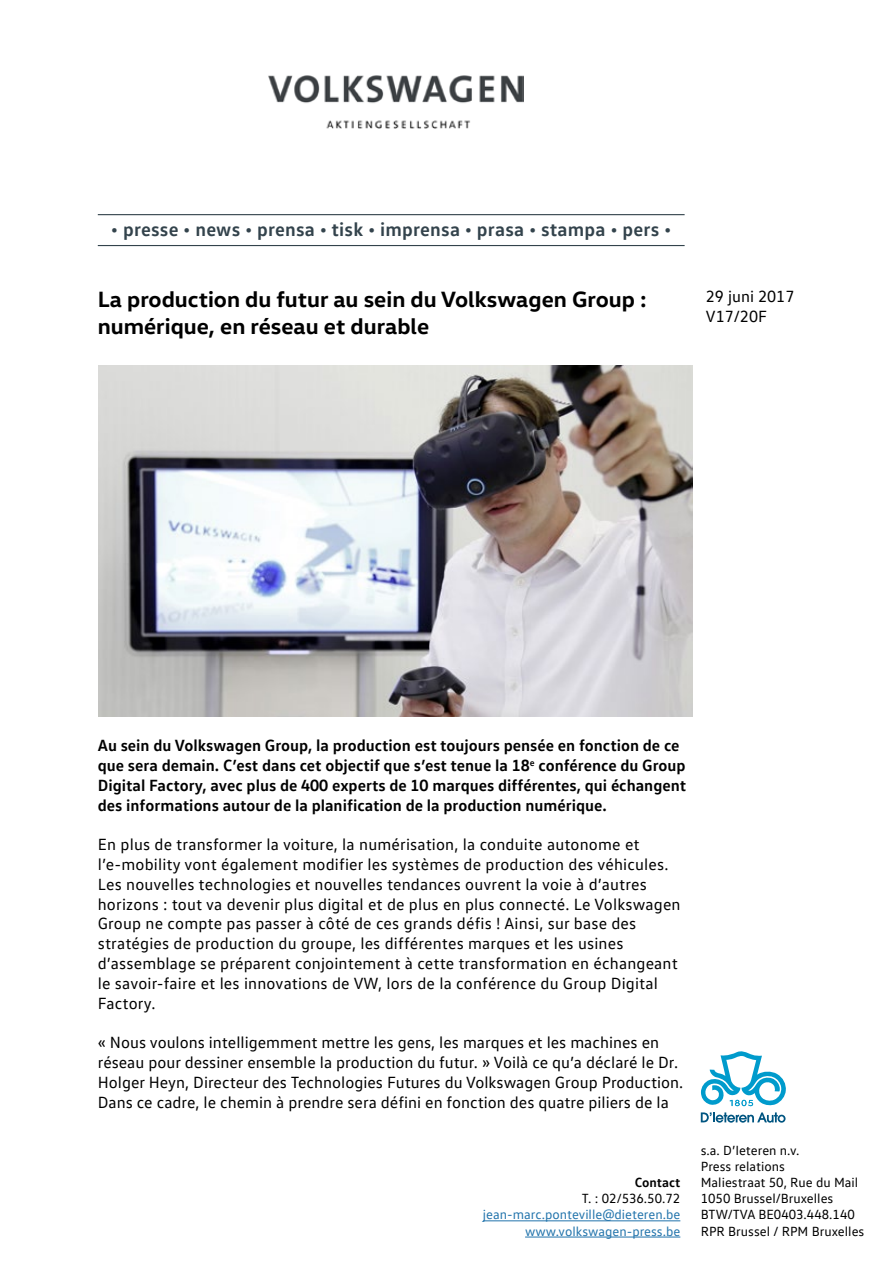
<style>
.page{position:relative;width:893px;height:1263px;background:#fff}
.page>*{position:absolute;margin:0;border:0;box-sizing:border-box;transform-origin:0 0}
.t1{font:700 22.5px/27px "VW Head";color:#000}
.t2{font:700 19.5px "VW Text";letter-spacing:.01em;color:#33434c}
.t3{font:16.5px/19.8px "VW Text";letter-spacing:.01em;color:#000}
.t4{font:700 16.5px/19.8px "VW Text";color:#000}
.t5{font:13.5px/16.2px "VW Text";color:#000}
.t6{font:13.5px/16.2px "VW Text";color:#2274ac;text-align:right}
.t7{font:700 13.5px "VW Text";color:#000}
</style>
<div class="page">
<hr style="left:98px;top:214px;width:587px;height:1px;background:#33434c">
<hr style="left:98px;top:245px;width:587px;height:1px;background:#33434c">
<svg style="left:701px;top:1051px;width:85px;height:55px"></svg>
<svg style="left:701px;top:1112px;width:84px;height:11px"></svg>
<hr style="left:483px;top:1220px;width:197px;height:1px;background:#2274ac">
<hr style="left:525px;top:1236px;width:155px;height:1px;background:#2274ac">
<img style="left:268px;top:75px;width:255px;height:54px">
<img style="left:99px;top:366px;width:593px;height:350px">
<p class="t2" style="left:111px;top:217px;width:562px">• presse • news • prensa • tisk • imprensa • prasa • stampa • pers •</p>
<h1 class="t1" style="left:98px;top:285px;width:550px">La production du futur au sein du Volkswagen Group : numérique, en réseau et durable</h1>
<p class="t3" style="left:706px;top:286px;width:90px">29 juni 2017<br>V17/20F</p>
<p class="t4" style="left:98px;top:735px;width:590px">Au sein du Volkswagen Group, la production est toujours pensée en fonction de ce que sera demain. C’est dans cet objectif que s’est tenue la 18<sup>e</sup> conférence du Group Digital Factory, avec plus de 400 experts de 10 marques différentes, qui échangent des informations autour de la planification de la production numérique.</p>
<p class="t3" style="left:98px;top:834px;width:584px">En plus de transformer la voiture, la numérisation, la conduite autonome et l’e-mobility vont également modifier les systèmes de production des véhicules.<br>Les nouvelles technologies et nouvelles tendances ouvrent la voie à d’autres horizons : tout va devenir plus digital et de plus en plus connecté. Le Volkswagen Group ne compte pas passer à côté de ces grands défis ! Ainsi, sur base des stratégies de production du groupe, les différentes marques et les usines d’assemblage se préparent conjointement à cette transformation en échangeant le savoir-faire et les innovations de VW, lors de la conférence du Group Digital Factory.</p>
<p class="t3" style="left:98px;top:1032px;width:587px">« Nous voulons intelligemment mettre les gens, les marques et les machines en réseau pour dessiner ensemble la production du futur. » Voilà ce qu’a déclaré le Dr.<br>Holger Heyn, Directeur des Technologies Futures du Volkswagen Group Production.<br>Dans ce cadre, le chemin à prendre sera défini en fonction des quatre piliers de la</p>
<p class="t7" style="left:635px;top:1173px;width:47px">Contact</p>
<p class="t5" style="left:582px;top:1190px;width:100px">T. : 02/536.50.72</p>
<p class="t6" style="left:483px;top:1206px;width:199px">jean-marc.ponteville@dieteren.be www.volkswagen-press.be</p>
<p class="t5" style="left:701px;top:1141px;width:165px">s.a. D’Ieteren n.v.<br>Press relations<br>Maliestraat 50, Rue du Mail<br>1050 Brussel/Bruxelles<br>BTW/TVA BE0403.448.140<br>RPR Brussel / RPM Bruxelles</p>
</div>
